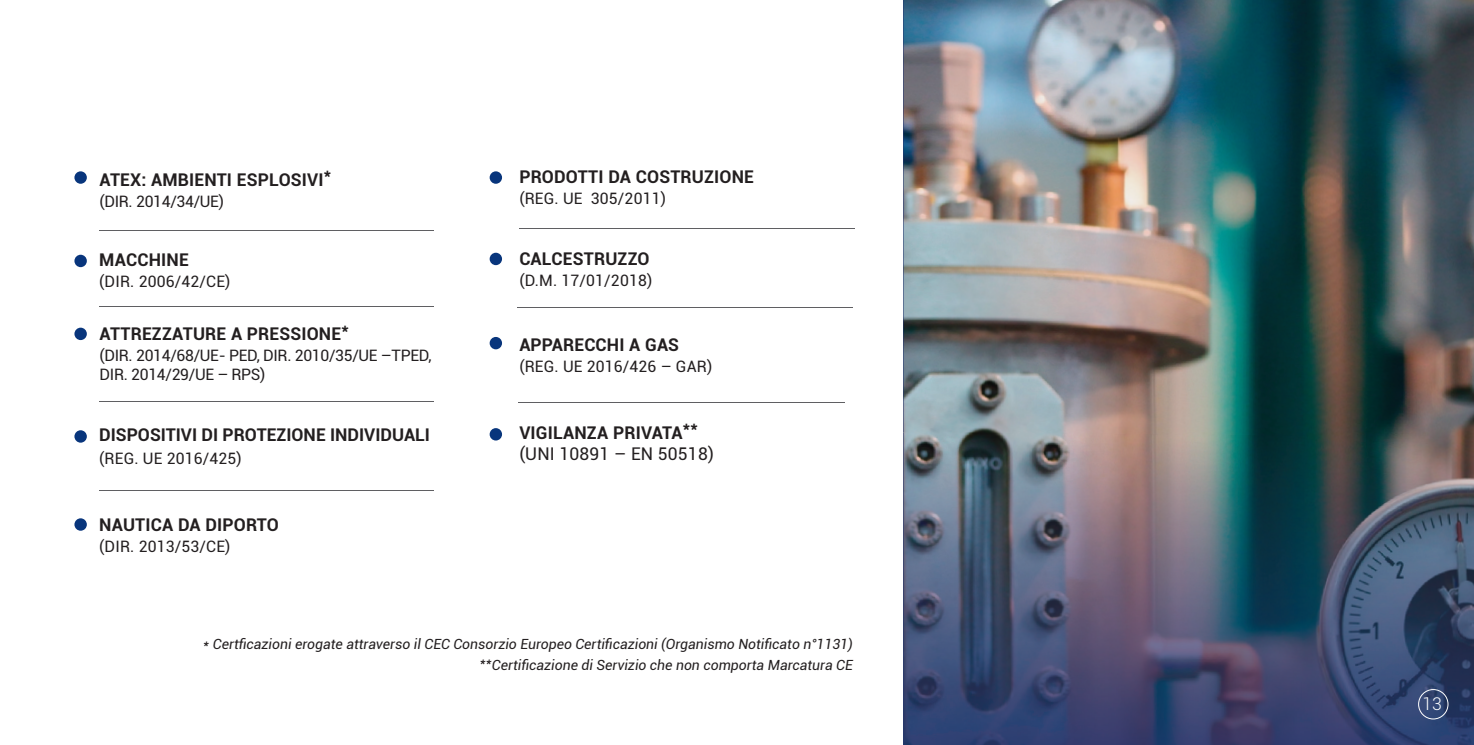
<style>
.page{position:relative;width:1474px;height:745px;background:#fff}
.page>*{position:absolute;margin:0;border:0;box-sizing:border-box;transform-origin:0 0}
.t1{font:700 17.5px "Roboto";letter-spacing:.01em;color:#231f20}
.t2{font:17.5px "Roboto";letter-spacing:.01em;color:#231f20}
.t3{font:300 17.5px "Roboto";color:#fff}
.t4{font:15.75px "Roboto";letter-spacing:.01em;color:#231f20}
.t5{font:15.75px/19.2px "Roboto";letter-spacing:-.02em;color:#231f20}
.t6{font:italic 14px/21px "Roboto";color:#231f20;text-align:right}
</style>
<div class="page">
<img style="left:903px;top:0;width:397px;height:432px">
<img style="left:1300px;top:0;width:173px;height:744px">
<img style="left:903px;top:432px;width:401px;height:312px">
<div style="left:1417px;top:688px;width:31px;height:31px;border:1px solid #fff;border-radius:50%"></div>
<div style="left:74px;top:327px;width:13px;height:13px;background:#08357c;border-radius:50%"></div>
<div style="left:74px;top:430px;width:13px;height:12px;background:#08357c;border-radius:50%"></div>
<div style="left:74px;top:518px;width:13px;height:12px;background:#08357c;border-radius:50%"></div>
<div style="left:489px;top:171px;width:13px;height:13px;background:#08357c;border-radius:50%"></div>
<div style="left:489px;top:337px;width:13px;height:12px;background:#08357c;border-radius:50%"></div>
<div style="left:489px;top:428px;width:13px;height:12px;background:#08357c;border-radius:50%"></div>
<svg style="left:74px;top:254px;width:13px;height:13px"></svg>
<hr style="left:100px;top:401px;width:334px;height:1px;background:#5f5f62">
<hr style="left:100px;top:306px;width:334px;height:1px;background:#5f5f62">
<hr style="left:100px;top:490px;width:334px;height:1px;background:#5f5f62">
<hr style="left:517px;top:307px;width:335px;height:1px;background:#5f5f62">
<hr style="left:518px;top:401px;width:326px;height:1px;background:#5f5f62">
<div style="left:489px;top:252px;width:13px;height:13px;background:#08357c;border-radius:50%"></div>
<hr style="left:100px;top:230px;width:334px;height:1px;background:#5f5f62">
<div style="left:74px;top:171px;width:13px;height:13px;background:#08357c;border-radius:50%"></div>
<hr style="left:519px;top:228px;width:336px;height:1px;background:#5f5f62">
<p class="t1" style="left:100px;top:167px;width:233px">ATEX: AMBIENTI ESPLOSIVI*</p>
<p class="t5" style="left:100px;top:190px;width:126px">(DIR. 2014/34/UE)</p>
<p class="t1" style="left:99px;top:247px;width:91px">MACCHINE</p>
<p class="t4" style="left:99px;top:270px;width:133px">(DIR. 2006/42/CE)</p>
<p class="t1" style="left:100px;top:321px;width:251px">ATTREZZATURE A PRESSIONE*</p>
<p class="t5" style="left:100px;top:345px;width:333px">(DIR. 2014/68/UE- PED, DIR. 2010/35/UE –TPED,<br>DIR. 2014/29/UE – RPS)</p>
<p class="t1" style="left:99px;top:422px;width:332px">DISPOSITIVI DI PROTEZIONE INDIVIDUALI</p>
<p class="t4" style="left:99px;top:447px;width:144px">(REG. UE 2016/425)</p>
<p class="t1" style="left:99px;top:511px;width:181px">NAUTICA DA DIPORTO</p>
<p class="t4" style="left:99px;top:534px;width:133px">(DIR. 2013/53/CE)</p>
<p class="t1" style="left:519px;top:164px;width:236px">PRODOTTI DA COSTRUZIONE</p>
<p class="t4" style="left:519px;top:187px;width:148px">(REG. UE 305/2011)</p>
<p class="t1" style="left:519px;top:246px;width:132px">CALCESTRUZZO</p>
<p class="t4" style="left:519px;top:269px;width:134px">(D.M. 17/01/2018)</p>
<p class="t1" style="left:519px;top:332px;width:161px">APPARECCHI A GAS</p>
<p class="t4" style="left:519px;top:355px;width:194px">(REG. UE 2016/426 – GAR)</p>
<p class="t1" style="left:519px;top:420px;width:180px">VIGILANZA PRIVATA**</p>
<p class="t2" style="left:519px;top:441px;width:196px">(UNI 10891 – EN 50518)</p>
<p class="t6" style="left:203px;top:632px;width:651px">* Certficazioni erogate attraverso il CEC Consorzio Europeo Certificazioni (Organismo Notificato n°1131) **Certificazione di Servizio che non comporta Marcatura CE</p>
<p class="t3" style="left:1422px;top:691px;width:21px">13</p>
</div>
